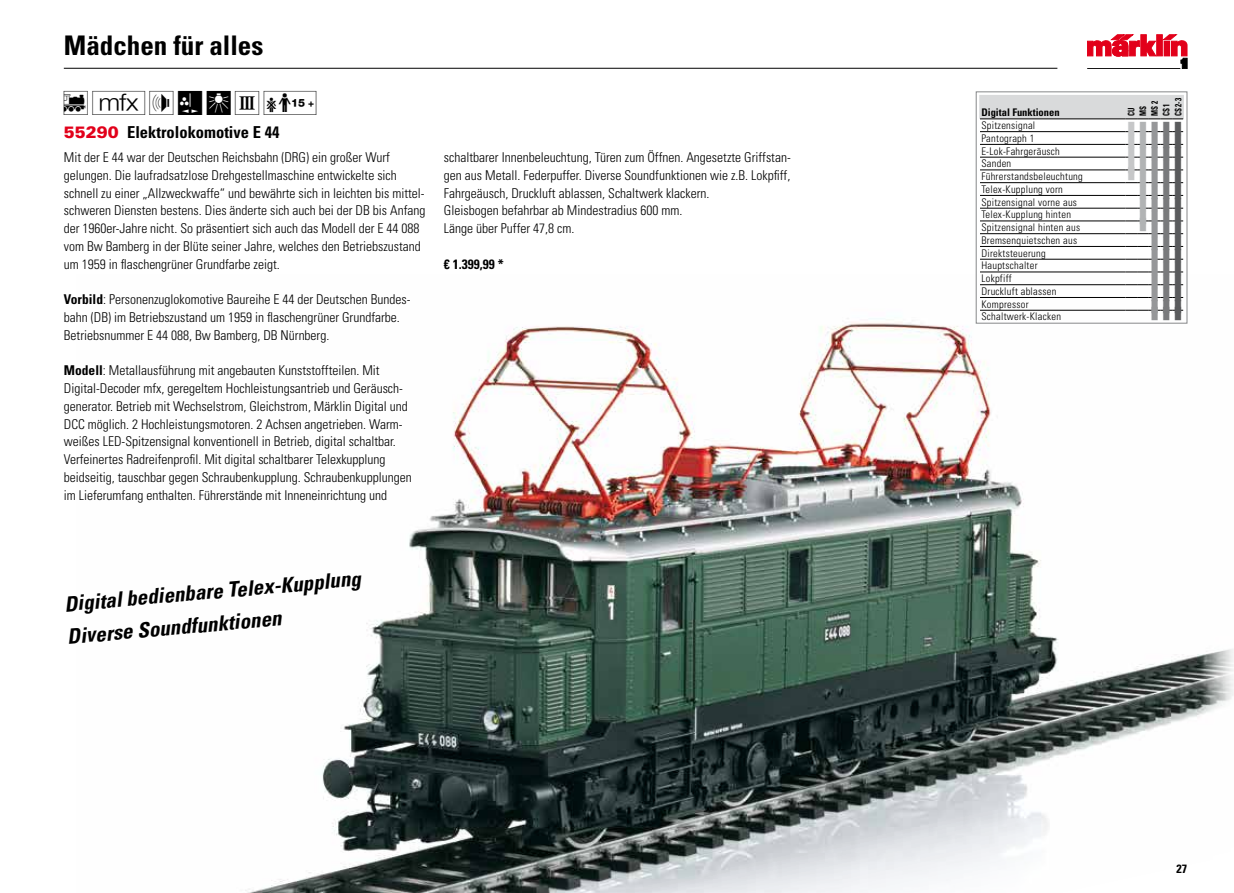
<style>
.page{position:relative;width:1234px;height:893px;background:#fff}
.page>*{position:absolute;margin:0;border:0;box-sizing:border-box;transform-origin:0 0}
.t1{font:30px "Maerklin Piktos";color:#000}
.t2{font:700 condensed 27px "Univers LT Std";color:#000}
.t3{font:23.1px "Wingdings";color:#c6c7c8;scale:.45 1}
.t4{font:23.1px "Wingdings";color:#969799;scale:.45 1}
.t5{font:23.1px "Wingdings";color:#b1b3b4;scale:.45 1}
.t6{font:italic 700 condensed 21px/32.5px "Univers LT Std";color:#000}
.t7{font:700 condensed 16.5px "Univers LT Std";color:#000}
.t8{font:900 16.5px "Univers LT Std";color:#e2001a}
.t9{font:300 condensed 13.5px/17.9px "Univers LT Std";color:#000}
.t10{font:700 condensed 13.5px "Univers LT Std";color:#000}
.t11{font:700 condensed 12px "Univers LT Std";color:#000}
.t12{font:300 condensed 10.5px/12.8px "Univers LT Std";letter-spacing:.025em;color:#000}
.t13{font:700 condensed 10.5px "Univers LT Std";color:#000}
.t14{font:700 condensed 9px/11.7px "Univers LT Std";letter-spacing:.025em;color:#000;scale:.8 1}
.s1{font-weight:700}
.s2{color:#b1b3b4}
.s3{color:#969799}
.s4{color:#797a7c}
.s5{color:#5a5b5d}
</style>
<div class="page">
<div style="left:1156px;top:35px;width:5px;height:21px;background:#e2001a"></div>
<div style="left:1156px;top:35px;width:6px;height:21px;border:1px solid #e2001a"></div>
<hr style="left:1086px;top:68px;width:93px;height:1px;background:#000">
<svg style="left:1087px;top:34px;width:68px;height:22px"></svg>
<svg style="left:1162px;top:35px;width:24px;height:34px"></svg>
<img style="left:245px;top:274px;width:988px;height:619px">
<hr style="left:64px;top:68px;width:993px;height:1px;background:#000">
<hr style="left:979px;top:131px;width:146px;height:1px;background:#000">
<svg style="left:1125px;top:131px;width:57px;height:1px"></svg>
<hr style="left:979px;top:144px;width:146px;height:1px;background:#000">
<svg style="left:1125px;top:144px;width:57px;height:1px"></svg>
<hr style="left:979px;top:157px;width:146px;height:1px;background:#000">
<svg style="left:1125px;top:157px;width:57px;height:1px"></svg>
<hr style="left:979px;top:170px;width:146px;height:1px;background:#000">
<svg style="left:1125px;top:170px;width:57px;height:1px"></svg>
<hr style="left:979px;top:182px;width:146px;height:1px;background:#000">
<svg style="left:1125px;top:182px;width:57px;height:1px"></svg>
<hr style="left:979px;top:195px;width:146px;height:1px;background:#000">
<svg style="left:1125px;top:195px;width:57px;height:1px"></svg>
<hr style="left:979px;top:208px;width:146px;height:1px;background:#000">
<svg style="left:1125px;top:208px;width:57px;height:1px"></svg>
<hr style="left:979px;top:221px;width:146px;height:1px;background:#000">
<svg style="left:1125px;top:221px;width:57px;height:1px"></svg>
<hr style="left:979px;top:233px;width:146px;height:1px;background:#000">
<svg style="left:1125px;top:233px;width:57px;height:1px"></svg>
<hr style="left:979px;top:246px;width:146px;height:1px;background:#000">
<svg style="left:1125px;top:246px;width:57px;height:1px"></svg>
<hr style="left:979px;top:259px;width:146px;height:1px;background:#000">
<svg style="left:1125px;top:259px;width:57px;height:1px"></svg>
<hr style="left:979px;top:272px;width:146px;height:1px;background:#000">
<svg style="left:1125px;top:272px;width:57px;height:1px"></svg>
<hr style="left:979px;top:284px;width:146px;height:1px;background:#000">
<svg style="left:1125px;top:284px;width:57px;height:1px"></svg>
<hr style="left:979px;top:297px;width:146px;height:1px;background:#000">
<svg style="left:1125px;top:297px;width:57px;height:1px"></svg>
<hr style="left:979px;top:310px;width:146px;height:1px;background:#000">
<svg style="left:1125px;top:310px;width:57px;height:1px"></svg>
<svg style="left:979px;top:95px;width:204px;height:25px;background:#d1d2d3"></svg>
<p class="t2" style="left:64px;top:29px;width:201px">Mädchen für alles</p>
<p class="t1" style="left:64px;top:87px;width:259px">(ehHk3Y</p>
<p class="t7" style="left:127px;top:122px;width:154px">Elektrolokomotive E 44</p>
<p class="t9" style="left:64px;top:148px;width:363px">Mit der E 44 war der Deutschen Reichsbahn (DRG) ein großer Wurf gelungen. Die laufradsatzlose Drehgestellmaschine entwickelte sich schnell zu einer „Allzweckwaffe“ und bewährte sich in leichten bis mittel&shy;schweren Diensten bestens. Dies änderte sich auch bei der DB bis Anfang der 1960er-Jahre nicht. So präsentiert sich auch das Modell der E 44 088 vom Bw Bamberg in der Blüte seiner Jahre, welches den Betriebszustand um 1959 in flaschengrüner Grundfarbe zeigt.</p>
<p class="t8" style="left:64px;top:122px;width:57px">55290</p>
<p class="t9" style="left:64px;top:291px;width:348px"><span class="s1">Vorbild</span>: Personenzuglokomotive Baureihe E 44 der Deutschen Bundes&shy;bahn (DB) im Betriebszustand um 1959 in flaschengrüner Grundfarbe.<br>Betriebsnummer E 44 088, Bw Bamberg, DB Nürnberg.</p>
<p class="t9" style="left:64px;top:362px;width:349px"><span class="s1">Modell</span>: Metallausführung mit angebauten Kunststoffteilen. Mit Digital-Decoder mfx, geregeltem Hochleistungsantrieb und Geräusch&shy;generator. Betrieb mit Wechselstrom, Gleichstrom, Märklin Digital und DCC möglich. 2 Hochleistungsmotoren. 2 Achsen angetrieben. Warm&shy;weißes LED-Spitzensignal konventionell in Betrieb, digital schaltbar.<br>Verfeinertes Radreifenprofil. Mit digital schaltbarer Telexkupplung beidseitig, tauschbar gegen Schraubenkupplung. Schraubenkupplungen im Lieferumfang enthalten. Führerstände mit Inneneinrichtung und</p>
<p class="t9" style="left:444px;top:148px;width:348px">schaltbarer Innenbeleuchtung, Türen zum Öffnen. Angesetzte Griffstan&shy;gen aus Metall. Federpuffer. Diverse Soundfunktionen wie z.B. Lokpfiff, Fahrgeäusch, Druckluft ablassen, Schaltwerk klackern.<br>Gleisbogen befahrbar ab Mindestradius 600 mm.<br>Länge über Puffer 47,8 cm.</p>
<p class="t10" style="left:444px;top:256px;width:61px">€ 1.399,99 *</p>
<p class="t6" style="left:63px;top:588px;width:299px;rotate:-5deg">Digital bedienbare Telex-Kupplung<br>Diverse Soundfunktionen</p>
<p class="t13" style="left:981px;top:106px;width:80px">Digital Funktionen</p>
<p class="t14" style="left:1125px;top:116px;width:23px;rotate:-90deg">CU<br>MS<br>MS 2<br>CS1<br>CS2-3</p>
<p class="t12" style="left:981px;top:119px;width:55px">Spitzensignal<br>Pantograph 1</p>
<p class="t3" style="left:1127px;top:116px;width:123px">■<span class="s2">■</span><span class="s3">■</span><span class="s4">■</span><span class="s5">■</span></p>
<p class="t12" style="left:981px;top:144px;width:80px">E-Lok-Fahrgeräusch</p>
<p class="t3" style="left:1127px;top:129px;width:123px">■<span class="s2">■</span><span class="s3">■</span><span class="s4">■</span><span class="s5">■</span></p>
<p class="t3" style="left:1127px;top:142px;width:123px">■<span class="s2">■</span><span class="s3">■</span><span class="s4">■</span><span class="s5">■</span></p>
<p class="t12" style="left:981px;top:157px;width:31px">Sanden</p>
<p class="t3" style="left:1127px;top:154px;width:123px">■<span class="s2">■</span><span class="s3">■</span><span class="s4">■</span><span class="s5">■</span></p>
<p class="t3" style="left:1127px;top:161px;width:123px">■<span class="s2">■</span><span class="s3">■</span><span class="s4">■</span><span class="s5">■</span></p>
<p class="t12" style="left:981px;top:170px;width:103px">Führerstandsbeleuchtung</p>
<p class="t12" style="left:981px;top:183px;width:83px">Telex-Kupplung vorn</p>
<p class="t5" style="left:1138px;top:180px;width:97px">■<span class="s3">■</span><span class="s4">■</span><span class="s5">■</span></p>
<p class="t12" style="left:981px;top:196px;width:97px">Spitzensignal vorne aus</p>
<p class="t5" style="left:1138px;top:193px;width:97px">■<span class="s3">■</span><span class="s4">■</span><span class="s5">■</span></p>
<p class="t12" style="left:981px;top:208px;width:91px">Telex-Kupplung hinten</p>
<p class="t5" style="left:1138px;top:205px;width:97px">■<span class="s3">■</span><span class="s4">■</span><span class="s5">■</span></p>
<p class="t5" style="left:1138px;top:212px;width:97px">■<span class="s3">■</span><span class="s4">■</span><span class="s5">■</span></p>
<p class="t12" style="left:981px;top:221px;width:100px">Spitzensignal hinten aus</p>
<p class="t12" style="left:981px;top:234px;width:97px">Bremsenquietschen aus</p>
<p class="t4" style="left:1150px;top:231px;width:71px">■<span class="s4">■</span><span class="s5">■</span></p>
<p class="t12" style="left:981px;top:247px;width:66px">Direktsteuerung</p>
<p class="t4" style="left:1150px;top:244px;width:71px">■<span class="s4">■</span><span class="s5">■</span></p>
<p class="t12" style="left:981px;top:259px;width:58px">Hauptschalter</p>
<p class="t4" style="left:1150px;top:256px;width:71px">■<span class="s4">■</span><span class="s5">■</span></p>
<p class="t12" style="left:981px;top:272px;width:32px">Lokpfiff</p>
<p class="t4" style="left:1150px;top:269px;width:71px">■<span class="s4">■</span><span class="s5">■</span></p>
<p class="t12" style="left:981px;top:285px;width:77px">Druckluft ablassen</p>
<p class="t4" style="left:1150px;top:282px;width:71px">■<span class="s4">■</span><span class="s5">■</span></p>
<p class="t12" style="left:981px;top:298px;width:49px">Kompressor</p>
<p class="t4" style="left:1150px;top:295px;width:71px">■<span class="s4">■</span><span class="s5">■</span></p>
<p class="t4" style="left:1150px;top:301px;width:71px">■<span class="s4">■</span><span class="s5">■</span></p>
<p class="t12" style="left:981px;top:310px;width:81px">Schaltwerk-Klacken</p>
<p class="t11" style="left:1176px;top:862px;width:12px">27</p>
</div>
